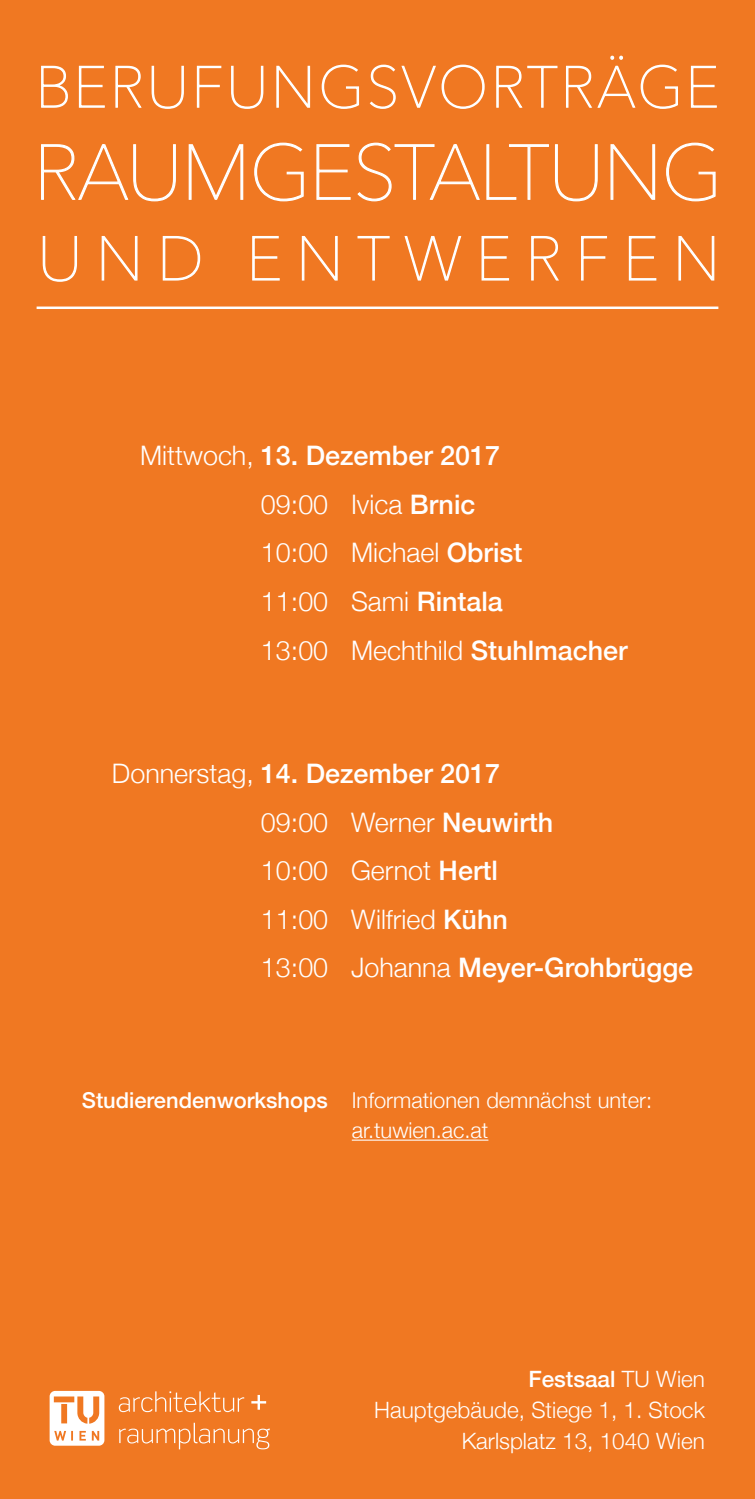
<style>
.page{position:relative;width:755px;height:1499px;background:#f07822}
.page>*{position:absolute;margin:0;border:0;box-sizing:border-box;transform-origin:0 0}
.t1{font:200 76.88px "Avenir Next";letter-spacing:-.02em;color:#fff}
.t2{font:300 26.88px/48.5px "Helvetica Neue";color:#fff}
.t3{font:500 26.88px "Helvetica Neue";color:#fff}
.t4{font:300 22.5px/31.2px "Helvetica Neue";color:#fff;text-align:right}
.t5{font:300 21.88px/30px "Helvetica Neue";color:#fff}
.s1{font-weight:300}
.s2{font-weight:500}
</style>
<div class="page">
<svg style="left:119px;top:1391px;width:125px;height:21px"></svg>
<svg style="left:251px;top:1395px;width:15px;height:15px"></svg>
<svg style="left:119px;top:1423px;width:151px;height:26px"></svg>
<svg style="left:50px;top:1391px;width:54px;height:55px"></svg>
<svg style="left:42px;top:236px;width:35px;height:46px"></svg>
<svg style="left:101px;top:236px;width:37px;height:45px"></svg>
<svg style="left:162px;top:236px;width:39px;height:45px"></svg>
<svg style="left:252px;top:236px;width:28px;height:45px"></svg>
<svg style="left:301px;top:236px;width:37px;height:45px"></svg>
<svg style="left:357px;top:236px;width:33px;height:45px"></svg>
<svg style="left:404px;top:236px;width:58px;height:45px"></svg>
<svg style="left:481px;top:236px;width:29px;height:45px"></svg>
<svg style="left:531px;top:236px;width:28px;height:45px"></svg>
<svg style="left:581px;top:236px;width:26px;height:45px"></svg>
<svg style="left:628px;top:236px;width:29px;height:45px"></svg>
<svg style="left:678px;top:236px;width:37px;height:45px"></svg>
<hr style="left:37px;top:306px;width:681px;height:3px;background:#fff">
<hr style="left:352px;top:1139px;width:136px;height:2px;background:#fff">
<svg style="left:41px;top:65px;width:27px;height:43px"></svg>
<svg style="left:78px;top:65px;width:27px;height:43px"></svg>
<svg style="left:115px;top:65px;width:27px;height:43px"></svg>
<svg style="left:151px;top:65px;width:33px;height:44px"></svg>
<svg style="left:196px;top:65px;width:26px;height:43px"></svg>
<svg style="left:231px;top:65px;width:33px;height:44px"></svg>
<svg style="left:276px;top:65px;width:35px;height:43px"></svg>
<svg style="left:321px;top:64px;width:39px;height:45px"></svg>
<svg style="left:369px;top:64px;width:116px;height:45px"></svg>
<svg style="left:496px;top:65px;width:62px;height:43px"></svg>
<svg style="left:566px;top:55px;width:112px;height:54px"></svg>
<svg style="left:690px;top:65px;width:27px;height:43px"></svg>
<svg style="left:41px;top:144px;width:135px;height:58px"></svg>
<svg style="left:188px;top:144px;width:56px;height:56px"></svg>
<svg style="left:254px;top:142px;width:50px;height:60px"></svg>
<svg style="left:316px;top:142px;width:164px;height:60px"></svg>
<svg style="left:486px;top:144px;width:112px;height:58px"></svg>
<svg style="left:610px;top:144px;width:46px;height:56px"></svg>
<svg style="left:666px;top:142px;width:50px;height:60px"></svg>
<h1 class="t1" style="left:33px;top:108px;width:690px">RAUMGESTALTUNG</h1>
<p class="t3" style="left:140px;top:434px;width:361px"><span class="s1">Mittwoch,</span> 13. Dezember 2017</p>
<p class="t2" style="left:261px;top:478px;width:263px">09:00 Ivica <span class="s2">Brnic<br></span>10:00 Michael <span class="s2">Obrist</span></p>
<p class="t2" style="left:261px;top:575px;width:243px">11:00 Sami <span class="s2">Rintala</span></p>
<p class="t2" style="left:261px;top:624px;width:368px">13:00 Mechthild <span class="s2">Stuhlmacher</span></p>
<p class="t3" style="left:112px;top:752px;width:389px"><span class="s1">Donnerstag,</span> 14. Dezember 2017</p>
<p class="t2" style="left:261px;top:796px;width:294px">09:00 Werner <span class="s2">Neuwirth<br></span>10:00 Gernot <span class="s2">Hertl<br></span>11:00 Wilfried <span class="s2">Kühn</span></p>
<p class="t3" style="left:261px;top:946px;width:434px"><span class="s1">13:00 Johanna</span> Meyer-Grohbrügge</p>
<p class="t5" style="left:352px;top:1083px;width:302px;text-indent:-270px"><span class="s2">Studierendenworkshops</span> Informationen demnächst unter: ar.tuwien.ac.at</p>
<p class="t4" style="left:374px;top:1361px;width:332px"><span class="s2">Festsaal</span> TU Wien<br>Hauptgebäude, Stiege 1, 1. Stock<br>Karlsplatz 13, 1040 Wien</p>
</div>
